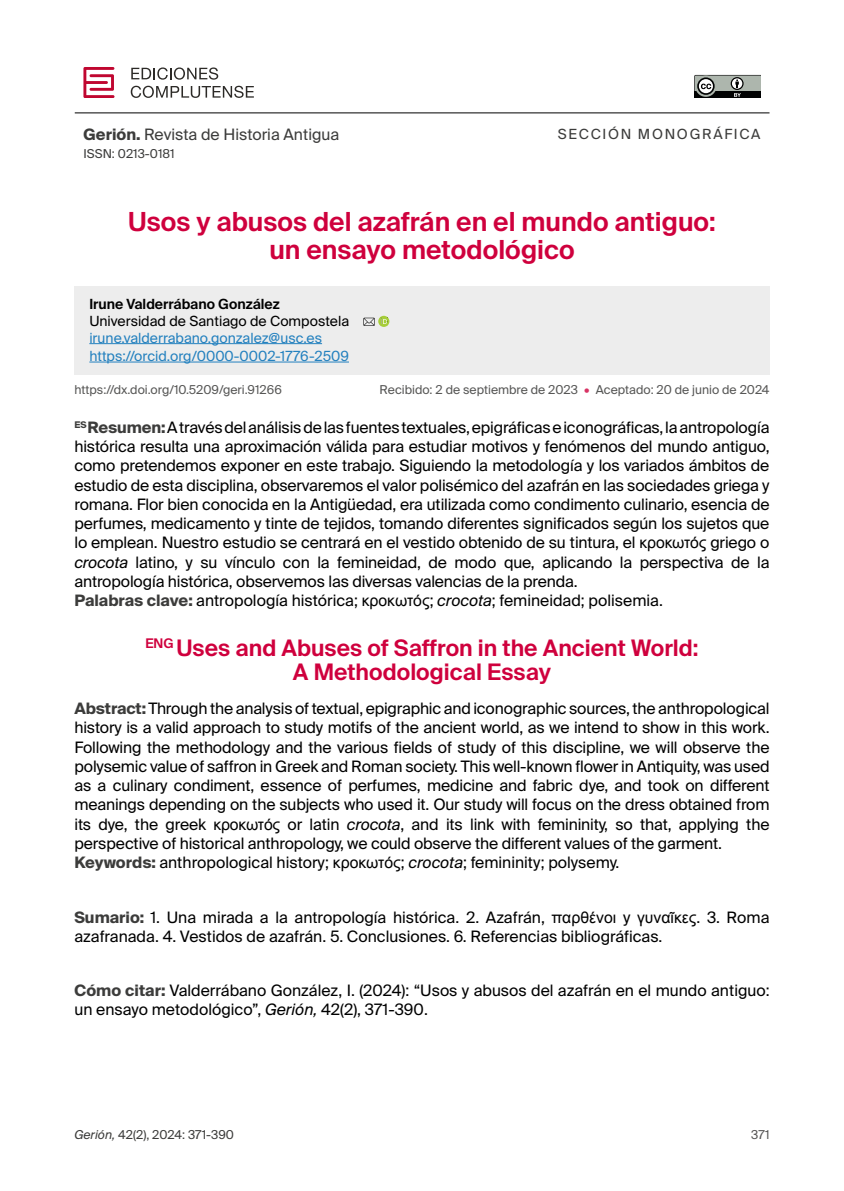
<style>
.page{position:relative;width:844px;height:1191px;background:#fff}
.page>*{position:absolute;margin:0;border:0;box-sizing:border-box;transform-origin:0 0}
.Título_original_ES{font:600 26.25px/28px "Suisse Intl";color:#cf003d;text-align:center}
.Título_traducido_EN{font:600 22.75px/24.5px "Suisse Intl";color:#cf003d;text-align:center}
.Resumen_abstract_-_I{font:15.75px/19.2px "Suisse Intl";letter-spacing:-.01em;color:#000;text-align:justify}
.Resumen_abstract{font:15.75px/19.2px "Suisse Intl";letter-spacing:-.01em;color:#000;text-align:justify}
.Sumario{font:15.75px/19.2px "Suisse Intl";color:#000}
.Palabras_clave_keywo{font:15.75px "Suisse Intl";color:#000}
.Como_Citar{font:15.75px/19.2px "Suisse Intl";color:#000}
.t1{font:15.75px "Suisse Intl";color:#3c3c3b}
.Cargo{font:14px "Suisse Intl";color:#2481bf}
.Cargo-2{font:14px "Suisse Intl";color:#000}
.Autor{font:600 14px "Suisse Intl";color:#000}
.t2{font:14px "Suisse Intl";letter-spacing:.12em;color:#3c3c3b}
.Fechas{font:12.25px "Suisse Intl";color:#575756}
.t3{font:12.25px "Suisse Intl";color:#3c3c3b}
.t4{font:12.25px "Suisse Intl";color:#555454}
.s1{font-weight:700}
.s2{color:#d83364}
.s3{font-weight:700;color:#3c3c3b}
.s4{font-family:"Arial"}
.s5{font-style:italic}
</style>
<div class="page">
<hr style="left:75px;top:112px;width:694px;height:1px;background:#000">
<svg style="left:694px;top:75px;width:66px;height:23px;background:#757975"></svg>
<svg style="left:83px;top:67px;width:31px;height:31px"></svg>
<svg style="left:131px;top:67px;width:87px;height:13px"></svg>
<svg style="left:131px;top:86px;width:123px;height:12px"></svg>
<div style="left:74px;top:286px;width:695px;height:88px;background:#ededed"></div>
<hr style="left:89px;top:343px;width:233px;height:1px;background:#2481bf">
<hr style="left:89px;top:361px;width:260px;height:1px;background:#2481bf">
<svg style="left:363px;top:316px;width:26px;height:11px"></svg>
<p class="t1" style="left:83px;top:125px;width:257px"><span class="s1">Gerión.</span> Revista de Historia Antigua</p>
<p class="t3" style="left:83px;top:146px;width:93px">ISSN: 0213-0181</p>
<p class="t2" style="left:557px;top:126px;width:204px">SECCIÓN MONOGRÁFICA</p>
<p class="Título_original_ES" style="left:128px;top:208px;width:588px">Usos y abusos del azafrán en el mundo antiguo: un ensayo metodológico</p>
<p class="Autor" style="left:89px;top:296px;width:192px">Irune Valderrábano González</p>
<p class="Cargo-2" style="left:89px;top:313px;width:261px">Universidad de Santiago de Compostela</p>
<p class="Cargo" style="left:89px;top:329px;width:234px">irune.valderrabano.gonzalez@usc.es</p>
<p class="Cargo" style="left:89px;top:348px;width:261px">https://orcid.org/0000-0002-1776-2509</p>
<p class="Fechas" style="left:74px;top:382px;width:209px">https://dx.doi.org/10.5209/geri.91266</p>
<p class="Fechas" style="left:379px;top:382px;width:391px">Recibido: 2 de septiembre de 2023 <span class="s2">•</span> Aceptado: 20 de junio de 2024</p>
<p class="Resumen_abstract_-_I" style="left:74px;top:418px;width:696px"><sup>ES</sup> <span class="s3">Resumen:</span>A través del análisis de las fuentes textuales, epigráficas e iconográficas, la antropología histórica resulta una aproximación válida para estudiar motivos y fenómenos del mundo antiguo, como pretendemos exponer en este trabajo. Siguiendo la metodología y los variados ámbitos de estudio de esta disciplina, observaremos el valor polisémico del azafrán en las sociedades griega y romana. Flor bien conocida en la Antigüedad, era utilizada como condimento culinario, esencia de perfumes, medicamento y tinte de tejidos, tomando diferentes significados según los sujetos que lo emplean. Nuestro estudio se centrará en el vestido obtenido de su tintura, el <span class="s4">κροκωτός</span> griego o <span class="s5">crocota</span> latino, y su vínculo con la femineidad, de modo que, aplicando la perspectiva de la antropología histórica, observemos las diversas valencias de la prenda.</p>
<p class="Palabras_clave_keywo" style="left:74px;top:591px;width:590px"><span class="s3">Palabras clave:</span> antropología histórica; <span class="s4">κροκωτός</span>; <span class="s5">crocota</span>; femineidad; polisemia.</p>
<p class="Título_traducido_EN" style="left:145px;top:635px;width:554px"><sup>ENG</sup> Uses and Abuses of Saffron in the Ancient World:<br>A Methodological Essay</p>
<p class="Resumen_abstract" style="left:74px;top:699px;width:696px"><span class="s3">Abstract:</span> Through the analysis of textual, epigraphic and iconographic sources, the anthropological history is a valid approach to study motifs of the ancient world, as we intend to show in this work.<br>Following the methodology and the various fields of study of this discipline, we will observe the polysemic value of saffron in Greek and Roman society. This well-known flower in Antiquity, was used as a culinary condiment, essence of perfumes, medicine and fabric dye, and took on different meanings depending on the subjects who used it. Our study will focus on the dress obtained from its dye, the greek <span class="s4">κροκωτός</span> or latin <span class="s5">crocota</span>, and its link with femininity, so that, applying the perspective of historical anthropology, we could observe the different values of the garment.</p>
<p class="Palabras_clave_keywo" style="left:74px;top:853px;width:546px"><span class="s3">Keywords:</span> anthropological history; <span class="s4">κροκωτός</span>; <span class="s5">crocota</span>; femininity; polysemy.</p>
<p class="Sumario" style="left:74px;top:907px;width:696px"><span class="s3">Sumario:</span> 1. Una mirada a la antropología histórica. 2. Azafrán, <span class="s4">παρθένοι</span> y <span class="s4">γυναῖκες</span>. 3. Roma azafranada. 4. Vestidos de azafrán. 5. Conclusiones. 6. Referencias bibliográficas.</p>
<p class="Como_Citar" style="left:74px;top:981px;width:696px"><span class="s3">Cómo citar:</span> Valderrábano González, I. (2024): “Usos y abusos del azafrán en el mundo antiguo: un ensayo metodológico”, <span class="s5">Gerión,</span> 42(2), 371-390.</p>
<p class="t3" style="left:74px;top:1127px;width:161px"><span class="s5">Gerión,</span> 42(2), 2024: 371-390</p>
<p class="t4" style="left:751px;top:1127px;width:20px">371</p>
</div>
